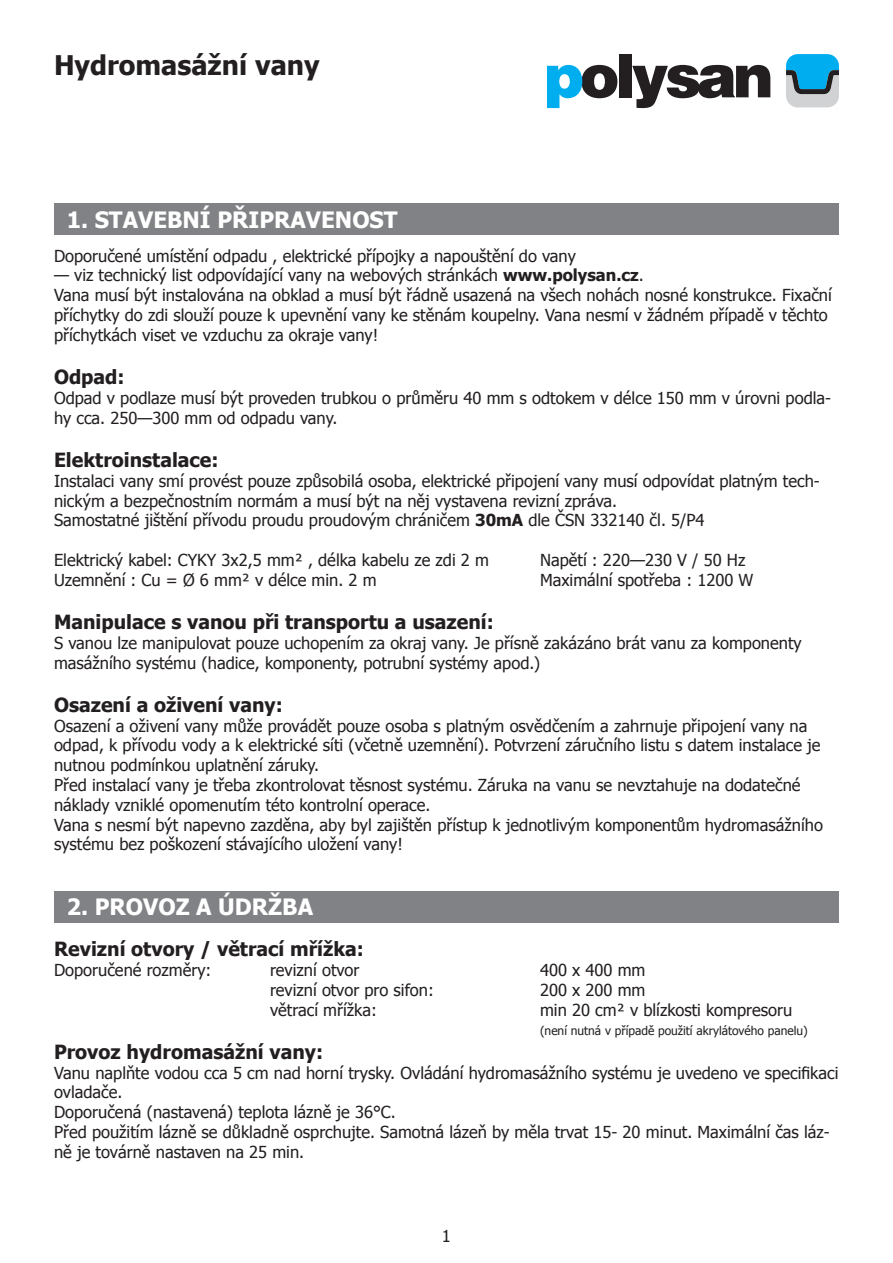
<style>
.page{position:relative;width:893px;height:1263px;background:#fff}
.page>*{position:absolute;margin:0;border:0;box-sizing:border-box;transform-origin:0 0}
.t1{font:700 27px "Tahoma";color:#231f20}
.t2{font:700 22.5px "Tahoma";color:#fff}
.t3{font:700 19.5px "Tahoma";color:#231f20}
.t4{font:16.5px/19.8px "Tahoma";color:#231f20}
.t5{font:12px "Tahoma";color:#231f20}
.s1{font-weight:700}
</style>
<div class="page">
<svg style="left:786px;top:54px;width:53px;height:53px;background:#56a9c9"></svg>
<div style="left:619px;top:54px;width:12px;height:43px;background:#231f20"></div>
<svg style="left:632px;top:65px;width:138px;height:43px"></svg>
<svg style="left:547px;top:65px;width:70px;height:43px"></svg>
<div style="left:54px;top:203px;width:785px;height:32px;background:#808285"></div>
<div style="left:54px;top:891px;width:785px;height:31px;background:#808285"></div>
<h1 class="t1" style="left:54px;top:46px;width:267px">Hydromasážní vany</h1>
<h2 class="t2" style="left:67px;top:204px;width:332px">1. STAVEBNÍ PŘIPRAVENOST</h2>
<p class="t4" style="left:54px;top:245px;width:523px">Doporučené umístění odpadu , elektrické přípojky a napouštění do vany</p>
<p class="t4" style="left:54px;top:265px;width:779px">— viz technický list odpovídající vany na webových stránkách <span class="s1">www.polysan.cz</span>.<br>Vana musí být instalována na obklad a musí být řádně usazená na všech nohách nosné konstrukce. Fixační příchytky do zdi slouží pouze k upevnění vany ke stěnám koupelny. Vana nesmí v žádném případě v těchto příchytkách viset ve vzduchu za okraje vany!</p>
<p class="t3" style="left:54px;top:363px;width:72px">Odpad:</p>
<p class="t4" style="left:54px;top:387px;width:779px">Odpad v podlaze musí být proveden trubkou o průměru 40 mm s odtokem v délce 150 mm v úrovni podla&shy;hy cca. 250—300 mm od odpadu vany.</p>
<p class="t3" style="left:54px;top:446px;width:166px">Elektroinstalace:</p>
<p class="t4" style="left:54px;top:470px;width:767px">Instalaci vany smí provést pouze způsobilá osoba, elektrické připojení vany musí odpovídat platným tech&shy;nickým a bezpečnostním normám a musí být na něj vystavena revizní zpráva.<br>Samostatné jištění přívodu proudu proudovým chráničem <span class="s1">30mA</span> dle ČSN 332140 čl. 5/P4</p>
<p class="t4" style="left:54px;top:549px;width:436px">Elektrický kabel: CYKY 3x2,5 mm² , délka kabelu ze zdi 2 m</p>
<p class="t4" style="left:540px;top:549px;width:207px">Napětí : 220—230 V / 50 Hz</p>
<p class="t4" style="left:54px;top:569px;width:324px">Uzemnění : Cu = Ø 6 mm² v délce min. 2 m</p>
<p class="t4" style="left:540px;top:569px;width:215px">Maximální spotřeba : 1200 W</p>
<p class="t3" style="left:54px;top:608px;width:441px">Manipulace s vanou při transportu a usazení:</p>
<p class="t4" style="left:54px;top:632px;width:749px">S vanou lze manipulovat pouze uchopením za okraj vany. Je přísně zakázáno brát vanu za komponenty masážního systému (hadice, komponenty, potrubní systémy apod.)</p>
<p class="t3" style="left:54px;top:691px;width:230px">Osazení a oživení vany:</p>
<p class="t4" style="left:54px;top:715px;width:770px">Osazení a oživení vany může provádět pouze osoba s platným osvědčením a zahrnuje připojení vany na odpad, k přívodu vody a k elektrické síti (včetně uzemnění). Potvrzení záručního listu s datem instalace je nutnou podmínkou uplatnění záruky.<br>Před instalací vany je třeba zkontrolovat těsnost systému. Záruka na vanu se nevztahuje na dodatečné náklady vzniklé opomenutím této kontrolní operace.<br>Vana s nesmí být napevno zazděna, aby byl zajištěn přístup k jednotlivým komponentům hydromasážního systému bez poškození stávajícího uložení vany!</p>
<h2 class="t2" style="left:67px;top:891px;width:248px">2. PROVOZ A ÚDRŽBA</h2>
<p class="t3" style="left:54px;top:935px;width:311px">Revizní otvory / větrací mřížka:</p>
<p class="t4" style="left:54px;top:959px;width:159px">Doporučené rozměry:</p>
<p class="t4" style="left:270px;top:959px;width:91px">revizní otvor</p>
<p class="t4" style="left:540px;top:959px;width:107px">400 x 400 mm</p>
<p class="t4" style="left:270px;top:979px;width:165px">revizní otvor pro sifon:</p>
<p class="t4" style="left:540px;top:979px;width:107px">200 x 200 mm</p>
<p class="t4" style="left:270px;top:999px;width:108px">větrací mřížka:</p>
<p class="t4" style="left:540px;top:999px;width:254px">min 20 cm² v blízkosti kompresoru</p>
<p class="t5" style="left:540px;top:1023px;width:269px">(není nutná v případě použití akrylátového panelu)</p>
<p class="t3" style="left:54px;top:1038px;width:271px">Provoz hydromasážní vany:</p>
<p class="t4" style="left:54px;top:1062px;width:786px">Vanu naplňte vodou cca 5 cm nad horní trysky. Ovládání hydromasážního systému je uvedeno ve specifikaci ovladače.<br>Doporučená (nastavená) teplota lázně je 36°C.<br>Před použitím lázně se důkladně osprchujte. Samotná lázeň by měla trvat 15- 20 minut. Maximální čas láz&shy;ně je továrně nastaven na 25 min.</p>
<p class="t4" style="left:442px;top:1225px;width:11px">1</p>
</div>
